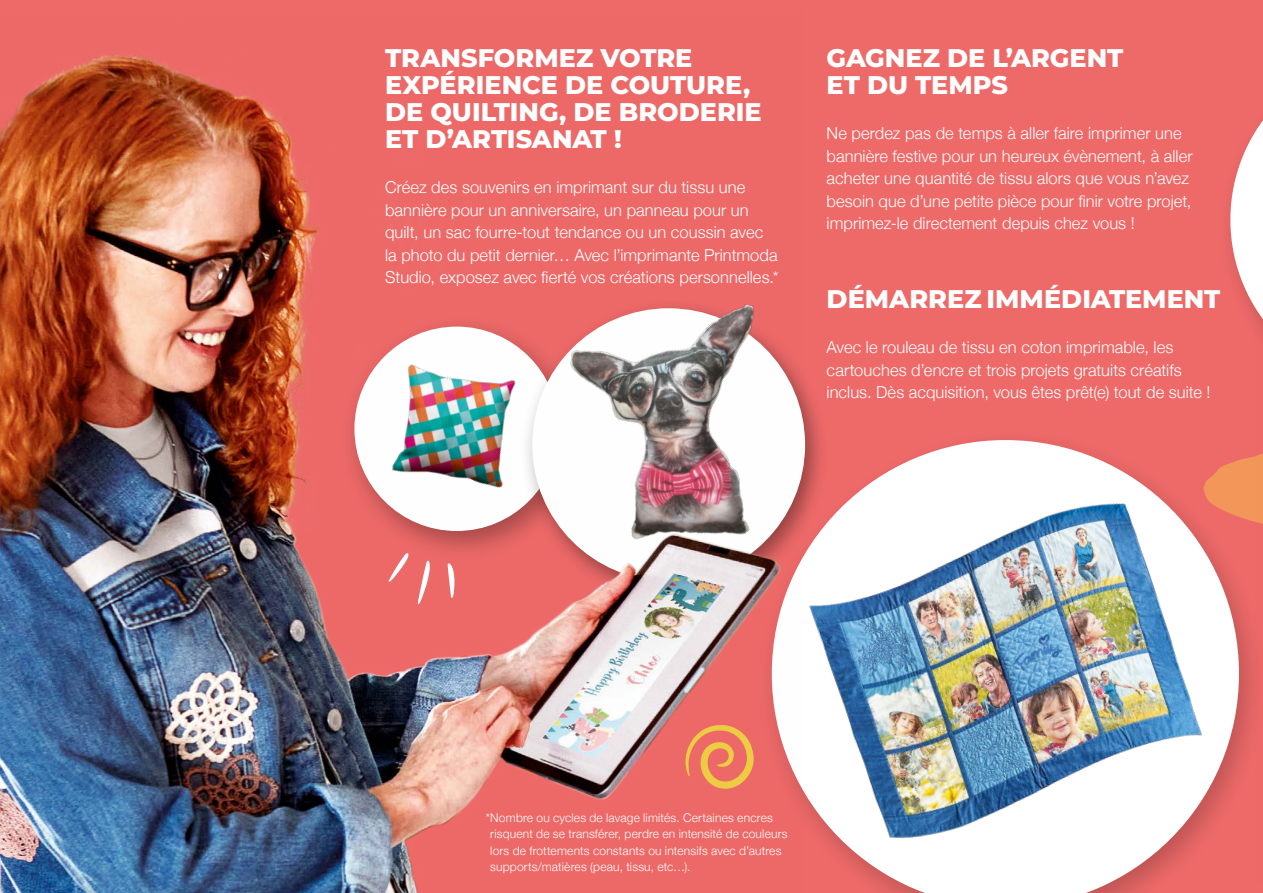
<style>
.page{position:relative;width:1263px;height:893px;background:#ed6a69}
.page>*{position:absolute;margin:0;border:0;box-sizing:border-box;transform-origin:0 0}
.t1{font:800 25.5px/27px "Montserrat";color:#fff}
.t2{font:300 16.5px/22.5px "Helvetica Neue";letter-spacing:.005em;color:#fff}
.t3{font:300 12px/16.5px "Helvetica Neue";letter-spacing:.015em;color:#fff}
</style>
<div class="page">
<div style="left:757px;top:428px;width:506px;height:465px;background:#000;opacity:.2"></div>
<svg style="left:804px;top:440px;width:435px;height:453px"></svg>
<img style="left:804px;top:460px;width:445px;height:423px">
<img style="left:804px;top:385px;width:78px;height:226px">
<img style="left:0;top:54px;width:804px;height:839px">
<svg style="left:1230px;top:120px;width:33px;height:199px"></svg>
<svg style="left:685px;top:725px;width:69px;height:64px"></svg>
<svg style="left:389px;top:553px;width:20px;height:29px"></svg>
<svg style="left:418px;top:561px;width:12px;height:43px"></svg>
<svg style="left:448px;top:563px;width:6px;height:35px"></svg>
<img style="left:1255px;top:284px;width:8px;height:598px">
<h1 class="t1" style="left:385px;top:43px;width:378px">TRANSFORMEZ VOTRE<br>EXPÉRIENCE DE COUTURE,<br>DE QUILTING, DE BRODERIE<br>ET D’ARTISANAT !</h1>
<p class="t2" style="left:385px;top:175px;width:395px">Créez des souvenirs en imprimant sur du tissu une bannière pour un anniversaire, un panneau pour un quilt, un sac fourre-tout tendance ou un coussin avec la photo du petit dernier… Avec l’imprimante Printmoda Studio, exposez avec fierté vos créations personnelles.*</p>
<h1 class="t1" style="left:827px;top:43px;width:298px">GAGNEZ DE L’ARGENT<br>ET DU TEMPS</h1>
<p class="t2" style="left:827px;top:121px;width:367px">Ne perdez pas de temps à aller faire imprimer une bannière festive pour un heureux évènement, à aller acheter une quantité de tissu alors que vous n’avez besoin que d’une petite pièce pour finir votre projet, imprimez-le directement depuis chez vous !</p>
<h1 class="t1" style="left:827px;top:284px;width:395px">DÉMARREZ IMMÉDIATEMENT</h1>
<p class="t2" style="left:827px;top:335px;width:385px">Avec le rouleau de tissu en coton imprimable, les cartouches d’encre et trois projets gratuits créatifs inclus. Dès acquisition, vous êtes prêt(e) tout de suite !</p>
<p class="t3" style="left:490px;top:808px;width:299px;text-indent:-4px">*Nombre ou cycles de lavage limités. Certaines encres risquent de se transférer, perdre en intensité de couleurs lors de frottements constants ou intensifs avec d’autres supports/matières (peau, tissu, etc…).</p>
</div>
